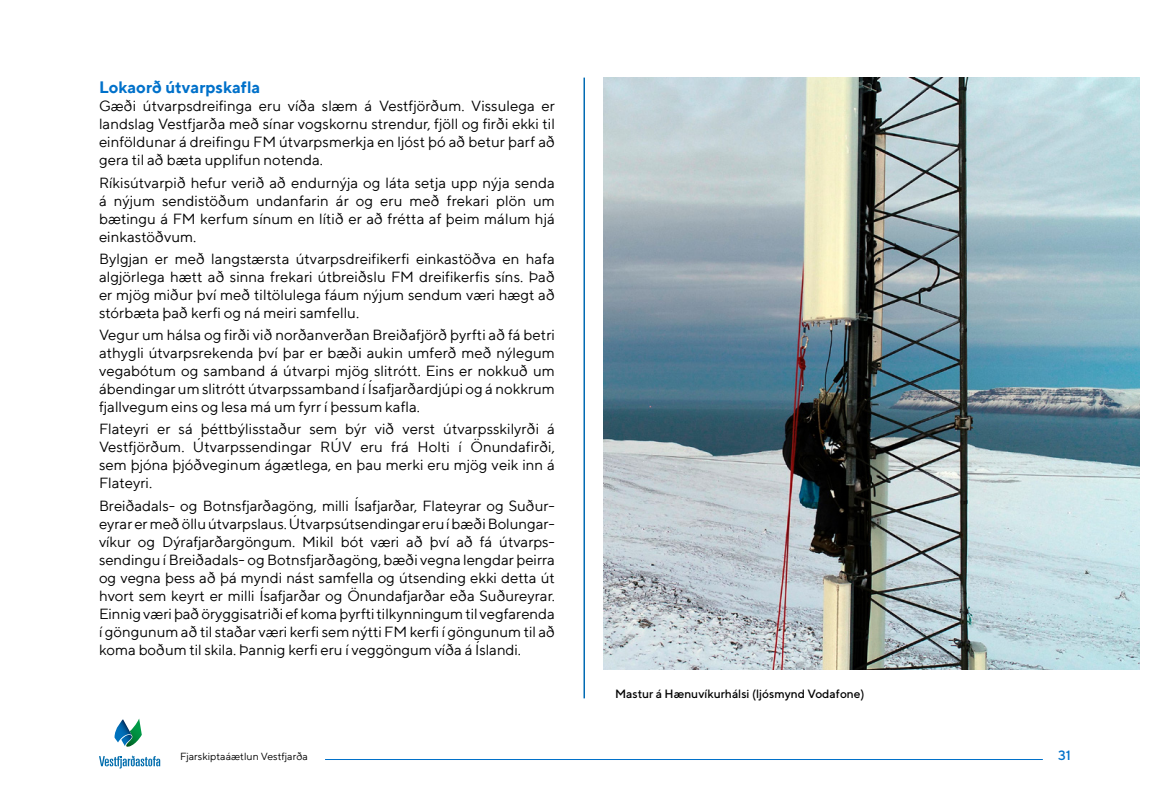
<style>
.page{position:relative;width:1170px;height:810px;background:#fff}
.page>*{position:absolute;margin:0;border:0;box-sizing:border-box;transform-origin:0 0}
.t1{font:700 16.5px "TT Norms";color:#0071ca}
.t2{font:15px/18px "TT Norms";letter-spacing:-.005em;color:#000;text-align:justify}
.t3{font:500 13.5px "TT Norms";color:#0071ca}
.t4{font:500 12px "TT Norms";color:#000}
.t5{font:10.5px "TT Norms";color:#000}
</style>
<div class="page">
<hr style="left:584px;top:78px;width:1px;height:620px;background:#006ab3">
<img style="left:604px;top:78px;width:536px;height:592px">
<svg style="left:99px;top:756px;width:61px;height:13px"></svg>
<svg style="left:114px;top:719px;width:28px;height:28px"></svg>
<hr style="left:325px;top:759px;width:718px;height:1px;background:#0071ca">
<p class="t1" style="left:99px;top:77px;width:163px">Lokaorð útvarpskafla</p>
<p class="t2" style="left:99px;top:97px;width:458px">Gæði útvarpsdreifinga eru víða slæm á Vestfjörðum. Vissulega er landslag Vestfjarða með sínar vogskornu strendur, fjöll og firði ekki til einföldunar á dreifingu FM útvarpsmerkja en ljóst þó að betur þarf að gera til að bæta upplifun notenda.</p>
<p class="t2" style="left:99px;top:173px;width:458px">Ríkisútvarpið hefur verið að endurnýja og láta setja upp nýja senda á nýjum sendistöðum undanfarin ár og eru með frekari plön um bætingu á FM kerfum sínum en lítið er að frétta af þeim málum hjá einkastöðvum.</p>
<p class="t2" style="left:99px;top:249px;width:458px">Bylgjan er með langstærsta útvarpsdreifikerfi einkastöðva en hafa algjörlega hætt að sinna frekari útbreiðslu FM dreifikerfis síns. Það er mjög miður því með tiltölulega fáum nýjum sendum væri hægt að stórbæta það kerfi og ná meiri samfellu.</p>
<p class="t2" style="left:99px;top:326px;width:458px">Vegur um hálsa og firði við norðanverðan Breiðafjörð þyrfti að fá betri athygli útvarpsrekenda því þar er bæði aukin umferð með nýlegum vegabótum og samband á útvarpi mjög slitrótt. Eins er nokkuð um ábendingar um slitrótt útvarpssamband í Ísafjarðardjúpi og á nokkrum fjallvegum eins og lesa má um fyrr í þessum kafla.</p>
<p class="t2" style="left:99px;top:420px;width:458px">Flateyri er sá þéttbýlisstaður sem býr við verst útvarpsskilyrði á Vestfjörðum. Útvarpssendingar RÚV eru frá Holti í Önundafirði, sem þjóna þjóðveginum ágætlega, en þau merki eru mjög veik inn á Flateyri.</p>
<p class="t2" style="left:99px;top:496px;width:458px;text-align:left">Breiðadals- og Botnsfjarðagöng, milli Ísafjarðar, Flateyrar og Suður&shy;eyrar er með öllu útvarpslaus. Útvarpsútsendingar eru í bæði Bolungar-- víkur og Dýrafjarðargöngum. Mikil bót væri að því að fá útvarps&shy;sendingu í Breiðadals- og Botnsfjarðagöng, bæði vegna lengdar þeirra og vegna þess að þá myndi nást samfella og útsending ekki detta út hvort sem keyrt er milli Ísafjarðar og Önundafjarðar eða Suðureyrar.<br>Einnig væri það öryggisatriði ef koma þyrfti tilkynningum til vegfarenda í göngunum að til staðar væri kerfi sem nýtti FM kerfi í göngunum til að koma boðum til skila. Þannig kerfi eru í veggöngum víða á Íslandi.</p>
<p class="t4" style="left:615px;top:687px;width:251px">Mastur á Hænuvíkurhálsi (ljósmynd Vodafone)</p>
<p class="t5" style="left:180px;top:750px;width:130px">Fjarskiptaáætlun Vestfjarða</p>
<p class="t3" style="left:1058px;top:747px;width:14px">31</p>
</div>
